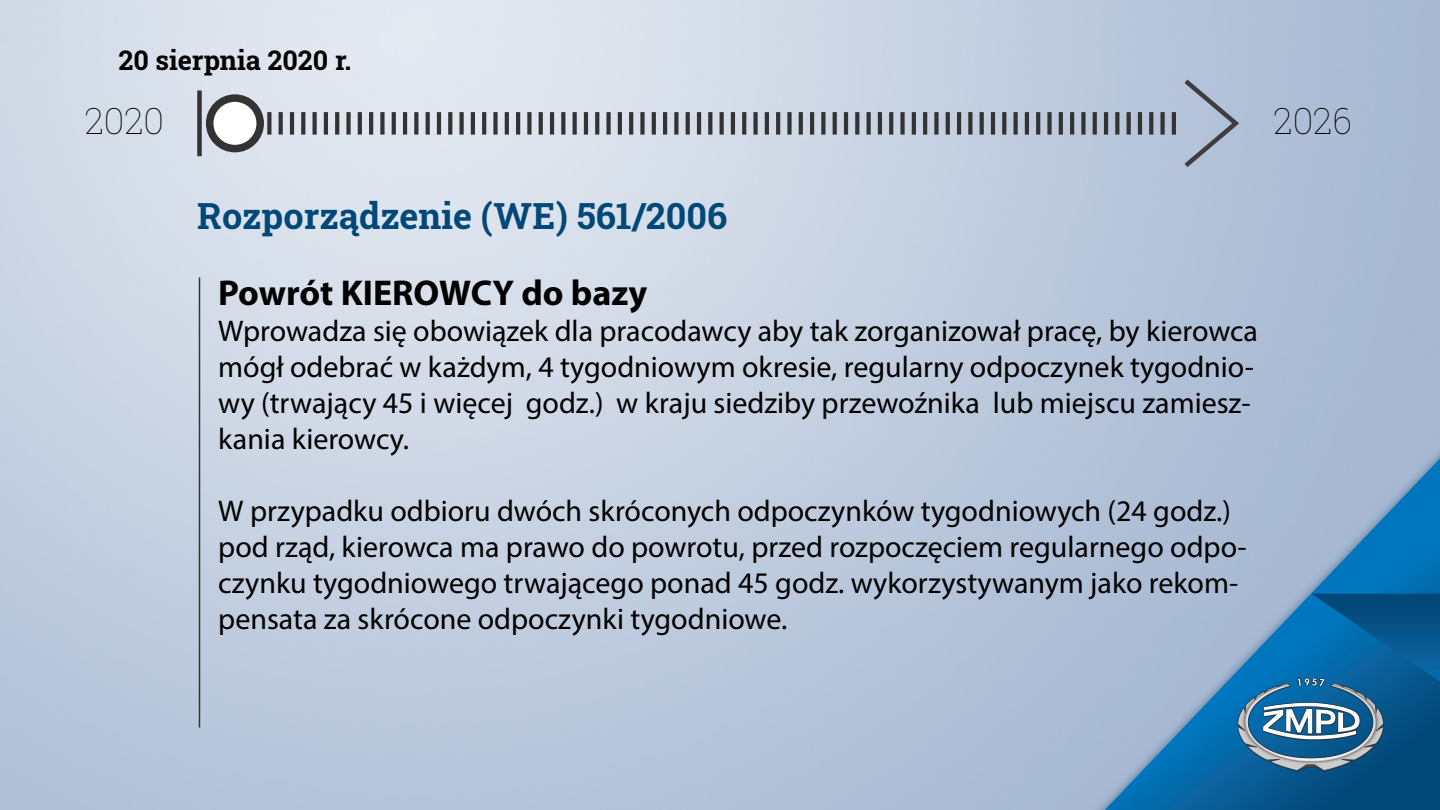
<style>
.page{position:relative;width:1440px;height:810px;background:#fff}
.page>*{position:absolute;margin:0;border:0;box-sizing:border-box;transform-origin:0 0}
.Tytuły_rozporzązenia{font:700 36px "Roboto Slab";color:#014879}
.t1{font:700 36px "Myriad Pro";color:#000}
.t2{font:100 36px "Roboto Slab";color:#000}
.t3{font:30px/36px "Myriad Pro";color:#000}
.data{font:700 27px "Roboto Slab";color:#000}
</style>
<div class="page">
<img style="left:0;top:0;width:1440px;height:810px">
<svg style="left:1102px;top:455px;width:338px;height:355px"></svg>
<svg style="left:1312px;top:594px;width:128px;height:165px"></svg>
<img style="left:1232px;top:671px;width:156px;height:105px">
<svg style="left:267px;top:112px;width:4px;height:23px"></svg>
<svg style="left:279px;top:112px;width:4px;height:23px"></svg>
<hr style="left:290px;top:112px;width:4px;height:23px;background:#333">
<svg style="left:301px;top:112px;width:4px;height:23px"></svg>
<svg style="left:313px;top:112px;width:4px;height:23px"></svg>
<hr style="left:324px;top:112px;width:4px;height:23px;background:#333">
<svg style="left:335px;top:112px;width:4px;height:23px"></svg>
<div style="left:346px;top:112px;width:5px;height:23px;background:#333"></div>
<hr style="left:358px;top:112px;width:4px;height:23px;background:#333">
<hr style="left:369px;top:112px;width:4px;height:23px;background:#333">
<div style="left:380px;top:112px;width:5px;height:23px;background:#333"></div>
<svg style="left:392px;top:112px;width:4px;height:23px"></svg>
<hr style="left:403px;top:112px;width:4px;height:23px;background:#333">
<svg style="left:414px;top:112px;width:4px;height:23px"></svg>
<svg style="left:426px;top:112px;width:4px;height:23px"></svg>
<hr style="left:437px;top:112px;width:4px;height:23px;background:#333">
<svg style="left:448px;top:112px;width:4px;height:23px"></svg>
<div style="left:459px;top:112px;width:5px;height:23px;background:#333"></div>
<hr style="left:471px;top:112px;width:4px;height:23px;background:#333">
<svg style="left:482px;top:112px;width:4px;height:23px"></svg>
<div style="left:493px;top:112px;width:5px;height:23px;background:#333"></div>
<svg style="left:505px;top:112px;width:4px;height:23px"></svg>
<hr style="left:516px;top:112px;width:4px;height:23px;background:#333">
<div style="left:527px;top:112px;width:5px;height:23px;background:#333"></div>
<svg style="left:539px;top:112px;width:4px;height:23px"></svg>
<hr style="left:550px;top:112px;width:4px;height:23px;background:#333">
<svg style="left:561px;top:112px;width:4px;height:23px"></svg>
<svg style="left:573px;top:112px;width:4px;height:23px"></svg>
<hr style="left:584px;top:112px;width:4px;height:23px;background:#333">
<svg style="left:595px;top:112px;width:4px;height:23px"></svg>
<div style="left:606px;top:112px;width:5px;height:23px;background:#333"></div>
<hr style="left:618px;top:112px;width:4px;height:23px;background:#333">
<svg style="left:629px;top:112px;width:4px;height:23px"></svg>
<div style="left:640px;top:112px;width:5px;height:23px;background:#333"></div>
<svg style="left:652px;top:112px;width:4px;height:23px"></svg>
<hr style="left:663px;top:112px;width:4px;height:23px;background:#333">
<div style="left:674px;top:112px;width:5px;height:23px;background:#333"></div>
<svg style="left:686px;top:112px;width:4px;height:23px"></svg>
<hr style="left:697px;top:112px;width:4px;height:23px;background:#333">
<svg style="left:708px;top:112px;width:4px;height:23px"></svg>
<svg style="left:720px;top:112px;width:4px;height:23px"></svg>
<hr style="left:731px;top:112px;width:4px;height:23px;background:#333">
<svg style="left:742px;top:112px;width:4px;height:23px"></svg>
<div style="left:753px;top:112px;width:5px;height:23px;background:#333"></div>
<hr style="left:765px;top:112px;width:4px;height:23px;background:#333">
<hr style="left:776px;top:112px;width:4px;height:23px;background:#333">
<div style="left:787px;top:112px;width:5px;height:23px;background:#333"></div>
<svg style="left:799px;top:112px;width:4px;height:23px"></svg>
<hr style="left:810px;top:112px;width:4px;height:23px;background:#333">
<div style="left:821px;top:112px;width:5px;height:23px;background:#333"></div>
<svg style="left:833px;top:112px;width:4px;height:23px"></svg>
<hr style="left:844px;top:112px;width:4px;height:23px;background:#333">
<svg style="left:855px;top:112px;width:4px;height:23px"></svg>
<svg style="left:867px;top:112px;width:4px;height:23px"></svg>
<hr style="left:878px;top:112px;width:4px;height:23px;background:#333">
<svg style="left:889px;top:112px;width:4px;height:23px"></svg>
<div style="left:900px;top:112px;width:5px;height:23px;background:#333"></div>
<hr style="left:912px;top:112px;width:4px;height:23px;background:#333">
<hr style="left:923px;top:112px;width:4px;height:23px;background:#333">
<div style="left:934px;top:112px;width:5px;height:23px;background:#333"></div>
<svg style="left:946px;top:112px;width:4px;height:23px"></svg>
<hr style="left:957px;top:112px;width:4px;height:23px;background:#333">
<svg style="left:968px;top:112px;width:4px;height:23px"></svg>
<svg style="left:980px;top:112px;width:4px;height:23px"></svg>
<hr style="left:991px;top:112px;width:4px;height:23px;background:#333">
<svg style="left:1002px;top:112px;width:4px;height:23px"></svg>
<svg style="left:1014px;top:112px;width:4px;height:23px"></svg>
<hr style="left:1025px;top:112px;width:4px;height:23px;background:#333">
<svg style="left:1036px;top:112px;width:4px;height:23px"></svg>
<div style="left:1047px;top:112px;width:5px;height:23px;background:#333"></div>
<hr style="left:1059px;top:112px;width:4px;height:23px;background:#333">
<hr style="left:1070px;top:112px;width:4px;height:23px;background:#333">
<div style="left:1081px;top:112px;width:5px;height:23px;background:#333"></div>
<svg style="left:1093px;top:112px;width:4px;height:23px"></svg>
<hr style="left:1104px;top:112px;width:4px;height:23px;background:#333">
<svg style="left:1115px;top:112px;width:4px;height:23px"></svg>
<svg style="left:1127px;top:112px;width:4px;height:23px"></svg>
<hr style="left:1138px;top:112px;width:4px;height:23px;background:#333">
<svg style="left:1149px;top:112px;width:4px;height:23px"></svg>
<div style="left:1160px;top:112px;width:5px;height:23px;background:#333"></div>
<hr style="left:1172px;top:112px;width:4px;height:23px;background:#333">
<div style="left:197px;top:90px;width:5px;height:66px;background:#333"></div>
<svg style="left:1180px;top:75px;width:63px;height:97px"></svg>
<hr style="left:199px;top:278px;width:1px;height:450px;background:#333">
<div style="left:210px;top:98px;width:50px;height:51px;background:#fff;border-radius:50%"></div>
<div style="left:206px;top:94px;width:58px;height:58px;border:8px solid #333;border-radius:50%"></div>
<p class="data" style="left:118px;top:42px;width:234px">20 sierpnia 2020 r.</p>
<p class="t2" style="left:85px;top:96px;width:81px">2020</p>
<p class="t2" style="left:1274px;top:96px;width:80px">2026</p>
<p class="Tytuły_rozporzązenia" style="left:197px;top:192px;width:531px">Rozporządzenie (WE) 561/2006</p>
<p class="t1" style="left:218px;top:269px;width:431px">Powrót KIEROWCY do bazy</p>
<p class="t3" style="left:218px;top:312px;width:1041px">Wprowadza się obowiązek dla pracodawcy aby tak zorganizował pracę, by kierowca mógł odebrać w każdym, 4 tygodniowym okresie, regularny odpoczynek tygodnio&shy;wy (trwający 45 i więcej godz.) w kraju siedziby przewoźnika lub miejscu zamiesz&shy;kania kierowcy.</p>
<p class="t3" style="left:218px;top:492px;width:1030px">W przypadku odbioru dwóch skróconych odpoczynków tygodniowych (24 godz.) pod rząd, kierowca ma prawo do powrotu, przed rozpoczęciem regularnego odpo&shy;czynku tygodniowego trwającego ponad 45 godz. wykorzystywanym jako rekom&shy;pensata za skrócone odpoczynki tygodniowe.</p>
</div>
